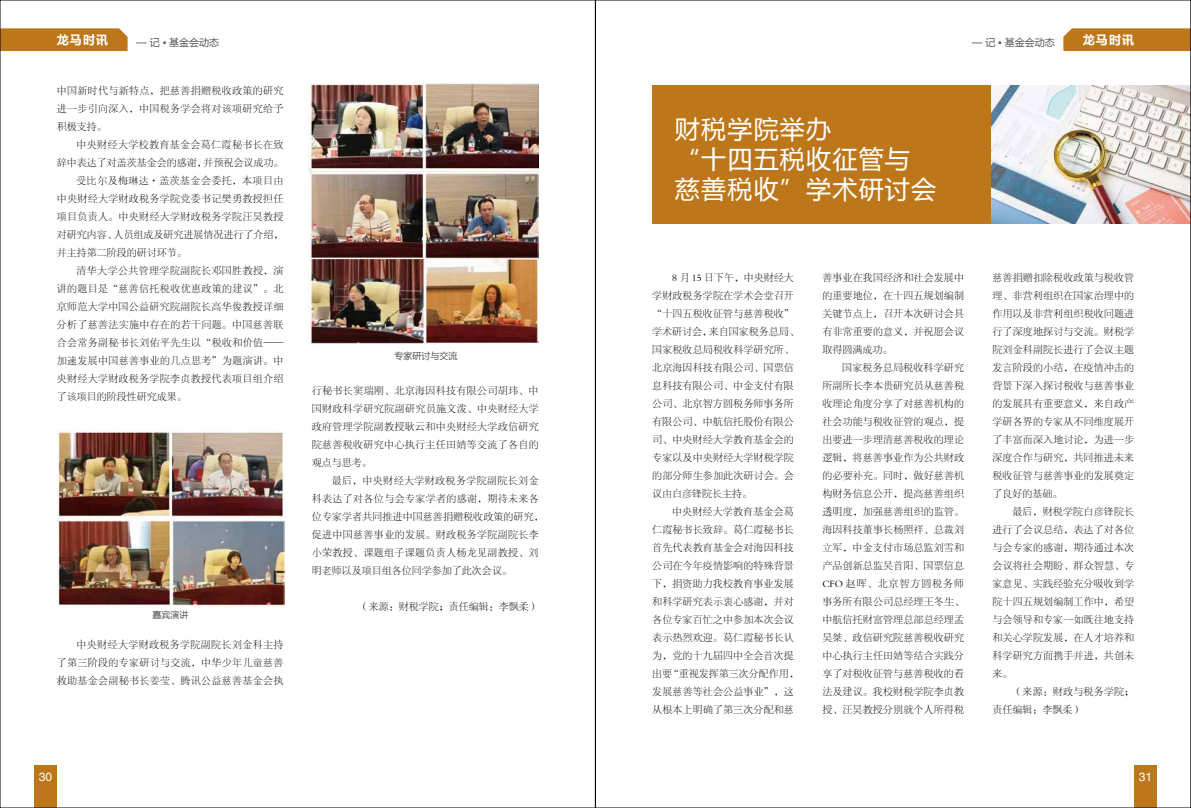
<style>
.page{position:relative;width:1191px;height:808px;background:#fff}
.page>*{position:absolute;margin:0;border:0;box-sizing:border-box;transform-origin:0 0}
.t1{font:25px/30px "Microsoft Ya Hei";letter-spacing:.05em;color:#fff}
.t2{font:700 12px "Microsoft Ya Hei";letter-spacing:.1em;color:#fff}
.t3{font:12px "FZHTJW GB1 0";color:#fff}
.t4{font:10px/18px "FZSYJW GB1 0";letter-spacing:.015em;color:#000;text-align:justify}
.t5{font:10px/18px "FZSYJW GB1 0";letter-spacing:.035em;color:#000}
.t6{font:10px "FZSYJW GB1 0";letter-spacing:.04em;color:#000}
.t7{font:10px "Microsoft Ya Hei";color:#595757}
.t8{font:9px "Microsoft Ya Hei";color:#595757}
</style>
<div class="page">
<div style="left:652px;top:85px;width:539px;height:139px;background:#bd771a"></div>
<img style="left:991px;top:85px;width:198px;height:139px">
<div style="left:1063px;top:28px;width:126px;height:23px;background:#bd771a"></div>
<div style="left:2px;top:28px;width:126px;height:23px;background:#bd771a"></div>
<div style="left:34px;top:765px;width:23px;height:43px;background:#bd771a"></div>
<div style="left:1134px;top:765px;width:23px;height:43px;background:#bd771a"></div>
<img style="left:58px;top:431px;width:226px;height:176px">
<img style="left:309px;top:83px;width:230px;height:261px">
<p class="t2" style="left:57px;top:31px;width:53px">龙马时讯</p>
<p class="t7" style="left:136px;top:35px;width:85px">— 记 • 基金会动态</p>
<p class="t7" style="left:971px;top:35px;width:85px">— 记 • 基金会动态</p>
<p class="t2" style="left:1082px;top:31px;width:53px">龙马时讯</p>
<p class="t4" style="left:57px;top:81px;width:228px">中国新时代与新特点，把慈善捐赠税收政策的研究进一步引向深入，中国税务学会将对该项研究给予积极支持。</p>
<p class="t5" style="left:77px;top:135px;width:208px">中央财经大学校教育基金会葛仁霞秘书长在致</p>
<p class="t4" style="left:57px;top:153px;width:228px">辞中表达了对盖茨基金会的感谢，并预祝会议成功。</p>
<p class="t6" style="left:77px;top:175px;width:208px">受比尔及梅琳达·盖茨基金会委托，本项目由</p>
<p class="t4" style="left:57px;top:189px;width:228px">中央财经大学财政税务学院党委书记樊勇教授担任</p>
<p class="t5" style="left:57px;top:207px;width:228px">项目负责人。中央财经大学财政税务学院汪昊教授</p>
<p class="t4" style="left:57px;top:225px;width:228px">对研究内容、人员组成及研究进展情况进行了介绍，</p>
<p class="t4" style="left:57px;top:243px;width:131px">并主持第二阶段的研讨环节。</p>
<p class="t6" style="left:77px;top:265px;width:208px">清华大学公共管理学院副院长邓国胜教授，演</p>
<p class="t5" style="left:57px;top:279px;width:228px">讲的题目是“慈善信托税收优惠政策的建议”。北</p>
<p class="t4" style="left:57px;top:297px;width:228px">京师范大学中国公益研究院副院长高华俊教授详细</p>
<p class="t5" style="left:57px;top:315px;width:228px">分析了慈善法实施中存在的若干问题。中国慈善联</p>
<p class="t5" style="left:57px;top:333px;width:228px">合会常务副秘书长刘佑平先生以“税收和价值——</p>
<p class="t5" style="left:57px;top:351px;width:228px">加速发展中国慈善事业的几点思考”为题演讲。中</p>
<p class="t4" style="left:57px;top:369px;width:228px">央财经大学财政税务学院李贞教授代表项目组介绍</p>
<p class="t4" style="left:57px;top:387px;width:131px">了该项目的阶段性研究成果。</p>
<p class="t8" style="left:153px;top:609px;width:37px">嘉宾演讲</p>
<p class="t4" style="left:57px;top:636px;width:228px;text-indent:20px">中央财经大学财政税务学院副院长刘金科主持了第三阶段的专家研讨与交流，中华少年儿童慈善救助基金会副秘书长姜莹、腾讯公益慈善基金会执</p>
<p class="t8" style="left:394px;top:349px;width:64px">专家研讨与交流</p>
<p class="t4" style="left:312px;top:382px;width:228px">行秘书长窦瑞刚、北京海因科技有限公司胡玮、中国财政科学研究院副研究员施文泼、中央财经大学政府管理学院副教授耿云和中央财经大学政信研究院慈善税收研究中心执行主任田婧等交流了各自的观点与思考。</p>
<p class="t5" style="left:312px;top:472px;width:233px;text-indent:20px">最后，中央财经大学财政税务学院副院长刘金科表达了对各位与会专家学者的感谢，期待未来各位专家学者共同推进中国慈善捐赠税收政策的研究，促进中国慈善事业的发展。财政税务学院副院长李小荣教授、课题组子课题负责人杨龙见副教授、刘明老师以及项目组各位同学参加了此次会议。</p>
<p class="t4" style="left:359px;top:598px;width:181px">（来源：财税学院；责任编辑：李飘柔）</p>
<h1 class="t1" style="left:675px;top:113px;width:263px">财税学院举办<br>“十四五税收征管与慈善税收”学术研讨会</h1>
<p class="t4" style="left:652px;top:269px;width:148px;text-align:left;text-indent:20px">8 月 15 日下午，中央财经大学财政税务学院在学术会堂召开“十四五税收征管与慈善税收”学术研讨会，来自国家税务总局、国家税收总局税收科学研究所、北京海因科技有限公司、国票信息科技有限公司、中金支付有限公司、北京智方圆税务师事务所有限公司、中航信托股份有限公司、中央财经大学教育基金会的专家以及中央财经大学财税学院的部分师生参加此次研讨会。会议由白彦锋院长主持。</p>
<p class="t4" style="left:652px;top:503px;width:148px;text-align:left;text-indent:20px">中央财经大学教育基金会葛仁霞秘书长致辞。葛仁霞秘书长首先代表教育基金会对海因科技公司在今年疫情影响的特殊背景下，捐资助力我校教育事业发展和科学研究表示衷心感谢，并对各位专家百忙之中参加本次会议表示热烈欢迎。葛仁霞秘书长认为，党的十九届四中全会首次提出要“重视发挥第三次分配作用，发展慈善等社会公益事业”，这从根本上明确了第三次分配和慈</p>
<p class="t4" style="left:822px;top:269px;width:143px">善事业在我国经济和社会发展中的重要地位，在十四五规划编制关键节点上，召开本次研讨会具有非常重要的意义，并祝愿会议取得圆满成功。</p>
<p class="t4" style="left:822px;top:359px;width:143px;text-indent:20px">国家税务总局税收科学研究所副所长李本贵研究员从慈善税收理论角度分享了对慈善机构的社会功能与税收征管的观点，提出要进一步理清慈善税收的理论逻辑，将慈善事业作为公共财政的必要补充。同时，做好慈善机构财务信息公开，提高慈善组织透明度，加强慈善组织的监管。海因科技董事长杨照祥、总裁刘立军，中金支付市场总监刘雪和产品创新总监吴首阳、国票信息CFO 赵晖、北京智方圆税务师事务所有限公司总经理王冬生、中航信托财富管理总部总经理孟昊桀、政信研究院慈善税收研究中心执行主任田婧等结合实践分享了对税收征管与慈善税收的看法及建议。我校财税学院李贞教授、汪昊教授分别就个人所得税</p>
<p class="t4" style="left:992px;top:269px;width:143px">慈善捐赠扣除税收政策与税收管理、非营利组织在国家治理中的作用以及非营利组织税收问题进行了深度地探讨与交流。财税学院刘金科副院长进行了会议主题发言阶段的小结，在疫情冲击的背景下深入探讨税收与慈善事业的发展具有重要意义，来自政产学研各界的专家从不同维度展开了丰富而深入地讨论，为进一步深度合作与研究，共同推进未来税收征管与慈善事业的发展奠定了良好的基础。</p>
<p class="t4" style="left:992px;top:503px;width:143px;text-indent:20px">最后，财税学院白彦锋院长进行了会议总结，表达了对各位与会专家的感谢，期待通过本次会议将社会期盼、群众智慧、专家意见、实践经验充分吸收到学院十四五规划编制工作中，希望与会领导和专家一如既往地支持和关心学院发展，在人才培养和科学研究方面携手并进，共创未来。</p>
<p class="t4" style="left:992px;top:683px;width:143px;text-indent:20px">（来源：财政与税务学院；责任编辑：李飘柔）</p>
<p class="t3" style="left:39px;top:771px;width:15px">30</p>
<p class="t3" style="left:1139px;top:771px;width:15px">31</p>
</div>
